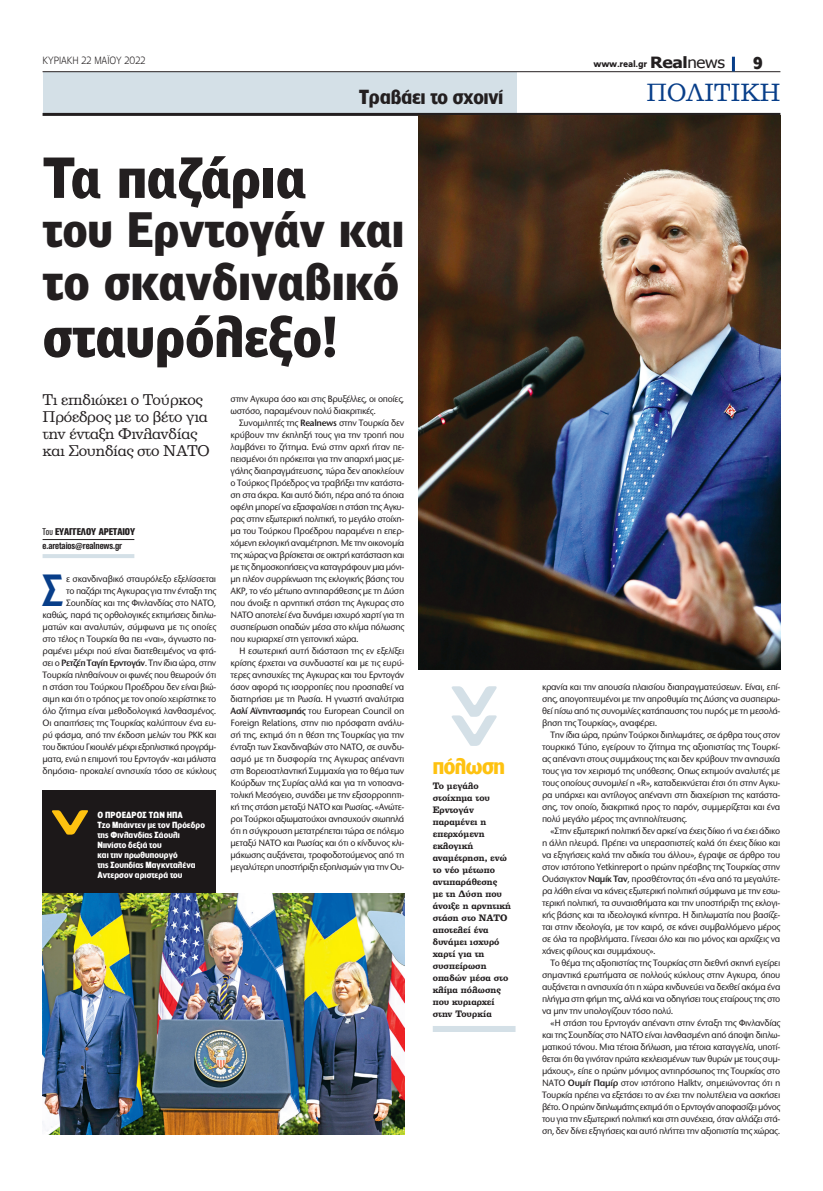
<style>
.page{position:relative;width:823px;height:1191px;background:#fff}
.page>*{position:absolute;margin:0;border:0;box-sizing:border-box;transform-origin:0 0}
.NEW_Titlos_55pt{font:900 55px "PF Bell Gothic Text";letter-spacing:-.01em;color:#231f20;scale:.96 1}
.NEW_Titlos_55pt-2{font:900 49.3px "PF Bell Gothic Text";letter-spacing:-.01em;color:#231f20;scale:.96 1}
.NEW_Titlos_55pt-3{font:900 47.3px "PF Bell Gothic Text";letter-spacing:-.01em;color:#231f20;scale:.96 1}
.NEW_keimeno{font:500 42px "PF Lounge";color:#083e89}
.t1{font:24px "PF Clarendon";color:#083e89;scale:.96 1}
.New_motto_Distilo{font:700 21px "PF Lounge";letter-spacing:-.02em;color:#fec210}
.t2{font:700 19px "PF Lounge";color:#231f20}
.t3{font:700 16px "PF Lounge";color:#231f20}
.NEW_ypotitlos15pt{font:15px/17px "PF Clarendon";letter-spacing:-.02em;color:#231f20}
.t4{font:700 10px "PF Akzidenz Text Cond";letter-spacing:-.01em;color:#231f20}
.t5{font:900 10px "PF Akzidenz Text Cond";letter-spacing:-.01em;color:#231f20}
.t6{font:300 10px "PF Lounge";letter-spacing:-.005em;color:#231f20;scale:.96 1}
.NEW_keimeno_esoxi{font:500 9.6px/12px "Stone Sans ITC Hel";letter-spacing:-.035em;color:#231f20;text-align:justify;scale:.96 1}
.NEW_keimeno-2{font:500 9.6px/12px "Stone Sans ITC Hel";letter-spacing:-.035em;color:#231f20;text-align:right;scale:.96 1}
.New_motto_Distilo-2{font:700 9px/12px "PF Clarendon";color:#231f20;scale:.94 1}
.t7{font:900 9px "PF Catalog";letter-spacing:-.02em;color:#231f20;scale:.96 1}
.NEW_Lezanta{font:700 8.3px/10px "PF Lounge";letter-spacing:.005em;color:#fff}
.s1{font-family:"Tahoma";font-weight:700;font-size:15.5px}
.s2{font-family:"Tahoma";font-weight:400;font-size:15.5px}
.s3{font-weight:600}
.s4{font-weight:400}
</style>
<div class="page">
<div style="left:43px;top:72px;width:473px;height:41px;background:#d4e0e7"></div>
<hr style="left:43px;top:71px;width:737px;height:1px;background:#231f20">
<hr style="left:43px;top:113px;width:737px;height:3px;background:#231f20">
<hr style="left:731px;top:57px;width:3px;height:14px;background:#083e89">
<img style="left:418px;top:116px;width:362px;height:553px">
<hr style="left:43px;top:539px;width:91px;height:1px;background:#231f20">
<hr style="left:43px;top:554px;width:91px;height:4px;background:#d4e0e7">
<div style="left:43px;top:790px;width:173px;height:114px;background:#1c1819"></div>
<svg style="left:52px;top:810px;width:36px;height:24px"></svg>
<div style="left:432px;top:1026px;width:83px;height:6px;background:#d4e0e7"></div>
<svg style="left:451px;top:686px;width:46px;height:60px"></svg>
<img style="left:43px;top:893px;width:361px;height:241px">
<p class="t6" style="left:43px;top:55px;width:109px">ΚΥΡΙΑΚΗ 22 ΜΑΪΟΥ 2022</p>
<p class="t7" style="left:593px;top:59px;width:138px">www.real.gr <span class="s1">Real</span><span class="s2">news</span></p>
<p class="t3" style="left:752px;top:54px;width:11px">9</p>
<h3 class="t2" style="left:359px;top:86px;width:146px">Τραβάει το σχοινί</h3>
<h3 class="t1" style="left:646px;top:80px;width:141px">ΠΟΛΙΤΙΚΗ</h3>
<p class="NEW_Titlos_55pt" style="left:43px;top:143px;width:276px">Τα παζάρια</p>
<p class="NEW_Titlos_55pt-3" style="left:43px;top:200px;width:378px">του Ερντογάν και</p>
<p class="NEW_Titlos_55pt-2" style="left:43px;top:251px;width:373px">το σκανδιναβικό</p>
<p class="NEW_Titlos_55pt" style="left:43px;top:302px;width:309px">σταυρόλεξο!</p>
<p class="NEW_ypotitlos15pt" style="left:43px;top:392px;width:169px">Τι επιδιώκει ο Τούρκος<br>Πρόεδρος με το βέτο για την ένταξη Φινλανδίας και Σουηδίας στο ΝΑΤΟ</p>
<p class="NEW_keimeno-2" style="left:230px;top:393px;width:182px;text-align:left">στην Αγκυρα όσο και στις Βρυξέλλες, οι οποίες, ωστόσο, παραμένουν πολύ διακριτικές.</p>
<p class="NEW_keimeno_esoxi" style="left:230px;top:417px;width:182px;text-indent:9px">Συνομιλητές της <span class="s3">Realnews</span> στην Τουρκία δεν κρύβουν την έκπληξή τους για την τροπή που λαμβάνει το ζήτημα. Ενώ στην αρχή ήταν πε&shy;πεισμένοι ότι πρόκειται για την απαρχή μιας με&shy;γάλης διαπραγμάτευσης, τώρα δεν αποκλείουν ο Τούρκος Πρόεδρος να τραβήξει την κατάστα&shy;ση στα άκρα. Και αυτό διότι, πέρα από τα όποια οφέλη μπορεί να εξασφαλίσει η στάση της Αγκυ&shy;ρας στην εξωτερική πολιτική, το μεγάλο στοίχη&shy;μα του Τούρκου Προέδρου παραμένει η επερ&shy;χόμενη εκλογική αναμέτρηση. Με την οικονομία της χώρας να βρίσκεται σε οικτρή κατάσταση και με τις δημοσκοπήσεις να καταγράφουν μια μόνι&shy;μη πλέον συρρίκνωση της εκλογικής βάσης του ΑΚΡ, το νέο μέτωπο αντιπαράθεσης με τη Δύση που άνοιξε η αρνητική στάση της Αγκυρας στο ΝΑΤΟ αποτελεί ένα δυνάμει ισχυρό χαρτί για τη συσπείρωση οπαδών μέσα στο κλίμα πόλωσης που κυριαρχεί στη γειτονική χώρα.</p>
<p class="NEW_keimeno_esoxi" style="left:230px;top:645px;width:182px;text-indent:9px">Η εσωτερική αυτή διάσταση της εν εξελίξει κρίσης έρχεται να συνδυαστεί και με τις ευρύ&shy;τερες ανησυχίες της Αγκυρας και του Ερντογάν όσον αφορά τις ισορροπίες που προσπαθεί να διατηρήσει με τη Ρωσία. Η γνωστή αναλύτρια <span class="s3">Ασλί Αϊντιντασμπάς</span> του European Council on Foreign Relations, στην πιο πρόσφατη ανάλυ&shy;σή της, εκτιμά ότι η θέση της Τουρκίας για την ένταξη των Σκανδιναβών στο ΝΑΤΟ, σε συνδυ&shy;ασμό με τη δυσφορία της Αγκυρας απέναντι στη Βορειοατλαντική Συμμαχία για το θέμα των Κούρδων της Συρίας αλλά και για τη νοτιοανα&shy;τολική Μεσόγειο, συνάδει με την εξισορροπητι&shy;κή της στάση μεταξύ ΝΑΤΟ και Ρωσίας. «Ανώτε&shy;ροι Τούρκοι αξιωματούχοι ανησυχούν σιωπηλά ότι η σύγκρουση μετατρέπεται τώρα σε πόλεμο μεταξύ ΝΑΤΟ και Ρωσίας και ότι ο κίνδυνος κλι&shy;μάκωσης αυξάνεται, τροφοδοτούμενος από τη μεγαλύτερη υποστήριξη εξοπλισμών για την Ου-</p>
<p class="t5" style="left:43px;top:526px;width:94px"><span class="s4">Του</span> ΕΥΑΓΓΕΛΟΥ ΑΡΕΤΑΙΟΥ</p>
<p class="NEW_keimeno" style="left:43px;top:567px;width:22px">Σ</p>
<p class="t4" style="left:43px;top:540px;width:81px">e.aretaios@realnews.gr</p>
<p class="NEW_keimeno-2" style="left:43px;top:573px;width:182px">ε σκανδιναβικό σταυρόλεξο εξελίσσεται<br>το παζάρι της Αγκυρας για την ένταξη της Σουηδίας και της Φινλανδίας στο ΝΑΤΟ, καθώς, παρά τις ορθολογικές εκτιμήσεις διπλω&shy;ματών και αναλυτών, σύμφωνα με τις οποίες στο τέλος η Τουρκία θα πει «ναι», άγνωστο πα&shy;ραμένει μέχρι πού είναι διατεθειμένος να φτά&shy;σει ο <span class="s3">Ρετζέπ Ταγίπ Ερντογάν</span>. Την ίδια ώρα, στην Τουρκία πληθαίνουν οι φωνές που θεωρούν ότι η στάση του Τούρκου Προέδρου δεν είναι βιώ&shy;σιμη και ότι ο τρόπος με τον οποίο χειρίστηκε το όλο ζήτημα είναι μεθοδολογικά λανθασμένος.<br>Οι απαιτήσεις της Τουρκίας καλύπτουν ένα ευ&shy;ρύ φάσμα, από την έκδοση μελών του ΡΚΚ και του δικτύου Γκιουλέν μέχρι εξοπλιστικά προγράμ&shy;ματα, ενώ η επιμονή του Ερντογάν -και μάλιστα δημόσια- προκαλεί ανησυχία τόσο σε κύκλους</p>
<p class="NEW_Lezanta" style="left:97px;top:810px;width:87px">Ο ΠΡΌΕΔΡΟΣ ΤΩΝ ΗΠΑ</p>
<p class="NEW_Lezanta" style="left:97px;top:820px;width:109px">Τζο Μπάιντεν με τον Πρόεδρο της Φινλανδίας Σάουλι<br>Νιινίστο δεξιά του</p>
<p class="NEW_Lezanta" style="left:97px;top:850px;width:82px">και την πρωθυπουργό</p>
<p class="NEW_Lezanta" style="left:97px;top:860px;width:99px">της Σουηδίας Μαγκνταλένα<br>Αντερσον αριστερά του</p>
<p class="New_motto_Distilo" style="left:432px;top:754px;width:74px">πόλωση</p>
<p class="New_motto_Distilo-2" style="left:432px;top:780px;width:85px">Το μεγάλο στοίχημα του<br>Ερντογάν παραμένει η επερχόμενη εκλογική αναμέτρηση, ενώ το νέο μέτωπο αντιπαράθεσης<br>με τη Δύση που άνοιξε η αρνητική στάση στο ΝΑΤΟ αποτελεί ένα δυνάμει ισχυρό χαρτί για τη συσπείρωση οπαδών μέσα στο κλίμα πόλωσης που κυριαρχεί στην Τουρκία</p>
<p class="NEW_keimeno_esoxi" style="left:541px;top:681px;width:250px">κρανία και την απουσία πλαισίου διαπραγματεύσεων. Είναι, επί&shy;σης, απογοητευμένοι με την απροθυμία της Δύσης να συσπειρω&shy;θεί πίσω από τις συνομιλίες κατάπαυσης του πυρός με τη μεσολά&shy;βηση της Τουρκίας», αναφέρει.</p>
<p class="NEW_keimeno_esoxi" style="left:541px;top:729px;width:250px;text-indent:9px">Την ίδια ώρα, πρώην Τούρκοι διπλωμάτες, σε άρθρα τους στον τουρκικό Τύπο, εγείρουν το ζήτημα της αξιοπιστίας της Τουρκί&shy;ας απέναντι στους συμμάχους της και δεν κρύβουν την ανησυχία τους για τον χειρισμό της υπόθεσης. Οπως εκτιμούν αναλυτές με τους οποίους συνομιλεί η «R», καταδεικνύεται έτσι ότι στην Αγκυ&shy;ρα υπάρχει και αντίλογος απέναντι στη διαχείριση της κατάστα&shy;σης, τον οποίο, διακριτικά προς το παρόν, συμμερίζεται και ένα πολύ μεγάλο μέρος της αντιπολίτευσης.</p>
<p class="NEW_keimeno_esoxi" style="left:541px;top:825px;width:250px;text-indent:9px">«Στην εξωτερική πολιτική δεν αρκεί να έχεις δίκιο ή να έχει άδικο η άλλη πλευρά. Πρέπει να υπερασπιστείς καλά ότι έχεις δίκιο και να εξηγήσεις καλά την αδικία του άλλου», έγραψε σε άρθρο του στον ιστότοπο Yetkinreport ο πρώην πρέσβης της Τουρκίας στην Ουάσιγκτον <span class="s3">Ναμίκ Ταν</span>, προσθέτοντας ότι «ένα από τα μεγαλύτε&shy;ρα λάθη είναι να κάνεις εξωτερική πολιτική σύμφωνα με την εσω&shy;τερική πολιτική, τα συναισθήματα και την υποστήριξη της εκλογι&shy;κής βάσης και τα ιδεολογικά κίνητρα. Η διπλωματία που βασίζε&shy;ται στην ιδεολογία, με τον καιρό, σε κάνει συμβαλλόμενο μέρος σε όλα τα προβλήματα. Γίνεσαι όλο και πιο μόνος και αρχίζεις να χάνεις φίλους και συμμάχους».</p>
<p class="NEW_keimeno_esoxi" style="left:541px;top:957px;width:250px;text-indent:9px">Το θέμα της αξιοπιστίας της Τουρκίας στη διεθνή σκηνή εγείρει σημαντικά ερωτήματα σε πολλούς κύκλους στην Αγκυρα, όπου αυξάνεται η ανησυχία ότι η χώρα κινδυνεύει να δεχθεί ακόμα ένα πλήγμα στη φήμη της, αλλά και να οδηγήσει τους εταίρους της στο να μην την υπολογίζουν τόσο πολύ.</p>
<p class="NEW_keimeno_esoxi" style="left:541px;top:1017px;width:250px;text-indent:9px">«Η στάση του Ερντογάν απέναντι στην ένταξη της Φινλανδίας και της Σουηδίας στο ΝΑΤΟ είναι λανθασμένη από άποψη διπλω&shy;ματικού τόνου. Μια τέτοια δήλωση, μια τέτοια καταγγελία, υποτί&shy;θεται ότι θα γινόταν πρώτα κεκλεισμένων των θυρών με τους συμ&shy;μάχους», είπε ο πρώην μόνιμος αντιπρόσωπος της Τουρκίας στo NATO <span class="s3">Ουμίτ Παμίρ</span> στον ιστότοπο Halktv, σημειώνοντας ότι η Τουρκία πρέπει να εξετάσει το αν έχει την πολυτέλεια να ασκήσει βέτο. Ο πρώην διπλωμάτης εκτιμά ότι ο Ερντογάν αποφασίζει μόνος του για την εξωτερική πολιτική και στη συνέχεια, όταν αλλάζει στά&shy;ση, δεν δίνει εξηγήσεις και αυτό πλήττει την αξιοπιστία της χώρας.</p>
</div>
